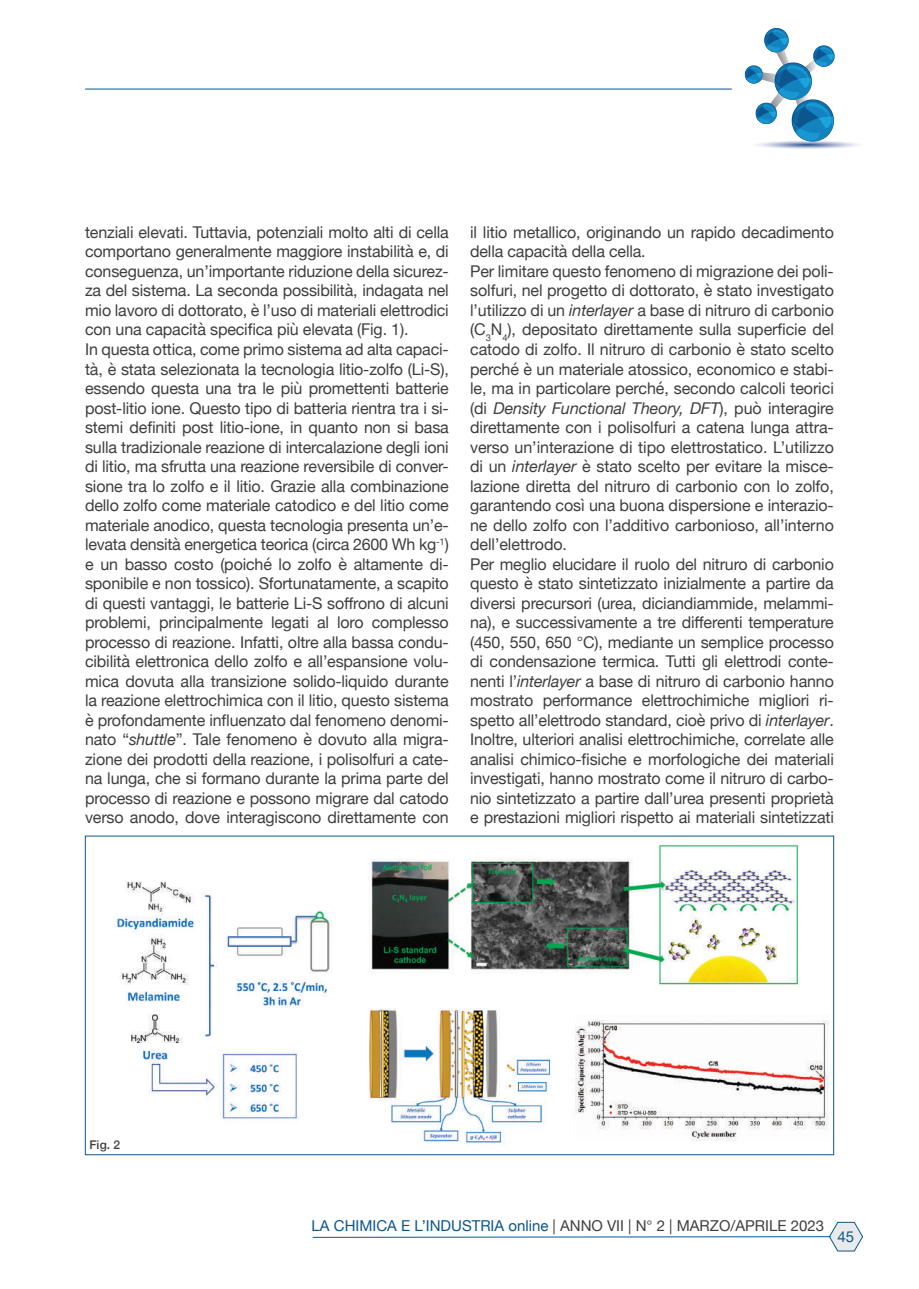
<style>
.page{position:relative;width:919px;height:1289px;background:#fff}
.page>*{position:absolute;margin:0;border:0;box-sizing:border-box;transform-origin:0 0}
.t1{font:16.2px/19.5px "Helvetica Neue";letter-spacing:-.01em;color:#3e3e3f}
.t2{font:15px "Helvetica Neue";color:#3e3e3f}
.t3{font:15px "Helvetica Neue";color:#0b568e}
.t4{font:500 12px "Helvetica Neue";color:#3e3e3f}
.s1{font-style:italic}
.s2{color:#0b568e}
</style>
<div class="page">
<hr style="left:85px;top:89px;width:646px;height:1px;background:#0b568e">
<svg style="left:744px;top:28px;width:114px;height:121px"></svg>
<svg style="left:312px;top:1222px;width:550px;height:29px"></svg>
<img style="left:115px;top:841px;width:714px;height:304px">
<p class="t1" style="left:85px;top:223px;width:365px">tenziali elevati. Tuttavia, potenziali molto alti di cella comportano generalmente maggiore instabilità e, di conseguenza, un’importante riduzione della sicurez&shy;za del sistema. La seconda possibilità, indagata nel mio lavoro di dottorato, è l’uso di materiali elettrodici con una capacità specifica più elevata (Fig. 1).<br>In questa ottica, come primo sistema ad alta capaci&shy;tà, è stata selezionata la tecnologia litio-zolfo (Li-S), essendo questa una tra le più promettenti batterie post-litio ione. Questo tipo di batteria rientra tra i si&shy;stemi definiti post litio-ione, in quanto non si basa sulla tradizionale reazione di intercalazione degli ioni di litio, ma sfrutta una reazione reversibile di conver&shy;sione tra lo zolfo e il litio. Grazie alla combinazione dello zolfo come materiale catodico e del litio come materiale anodico, questa tecnologia presenta un’e&shy;levata densità energetica teorica (circa 2600 Wh kg<sup>-1</sup>) e un basso costo (poiché lo zolfo è altamente di&shy;sponibile e non tossico). Sfortunatamente, a scapito di questi vantaggi, le batterie Li-S soffrono di alcuni problemi, principalmente legati al loro complesso processo di reazione. Infatti, oltre alla bassa condu&shy;cibilità elettronica dello zolfo e all’espansione volu&shy;mica dovuta alla transizione solido-liquido durante la reazione elettrochimica con il litio, questo sistema è profondamente influenzato dal fenomeno denomi&shy;nato “<span class="s1">shuttle</span>”. Tale fenomeno è dovuto alla migra&shy;zione dei prodotti della reazione, i polisolfuri a cate&shy;na lunga, che si formano durante la prima parte del processo di reazione e possono migrare dal catodo verso anodo, dove interagiscono direttamente con</p>
<p class="t1" style="left:470px;top:223px;width:365px">il litio metallico, originando un rapido decadimento della capacità della cella.<br>Per limitare questo fenomeno di migrazione dei poli&shy;solfuri, nel progetto di dottorato, è stato investigato l’utilizzo di un <span class="s1">interlayer</span> a base di nitruro di carbonio (C<sub>3</sub>N<sub>4</sub>), depositato direttamente sulla superficie del catodo di zolfo. Il nitruro di carbonio è stato scelto perché è un materiale atossico, economico e stabi&shy;le, ma in particolare perché, secondo calcoli teorici (di <span class="s1">Density Functional Theory, DFT</span>), può interagire direttamente con i polisolfuri a catena lunga attra&shy;verso un’interazione di tipo elettrostatico. L’utilizzo di un <span class="s1">interlayer</span> è stato scelto per evitare la misce&shy;lazione diretta del nitruro di carbonio con lo zolfo, garantendo così una buona dispersione e interazio&shy;ne dello zolfo con l’additivo carbonioso, all’interno dell’elettrodo.<br>Per meglio elucidare il ruolo del nitruro di carbonio questo è stato sintetizzato inizialmente a partire da diversi precursori (urea, diciandiammide, melammi&shy;na), e successivamente a tre differenti temperature (450, 550, 650 °C), mediante un semplice processo di condensazione termica. Tutti gli elettrodi conte&shy;nenti l’<span class="s1">interlayer</span> a base di nitruro di carbonio hanno mostrato performance elettrochimiche migliori ri&shy;spetto all’elettrodo standard, cioè privo di <span class="s1">interlayer</span>.<br>Inoltre, ulteriori analisi elettrochimiche, correlate alle analisi chimico-fisiche e morfologiche dei materiali investigati, hanno mostrato come il nitruro di carbo&shy;nio sintetizzato a partire dall’urea presenti proprietà e prestazioni migliori rispetto ai materiali sintetizzati</p>
<p class="t4" style="left:89px;top:1134px;width:32px">Fig. 2</p>
<p class="t2" style="left:311px;top:1214px;width:514px"><span class="s2">LA CHIMICA E L’INDUSTRIA online</span> | ANNO VII | N° 2 | MARZO/APRILE 2023</p>
<p class="t3" style="left:837px;top:1225px;width:18px">45</p>
</div>
